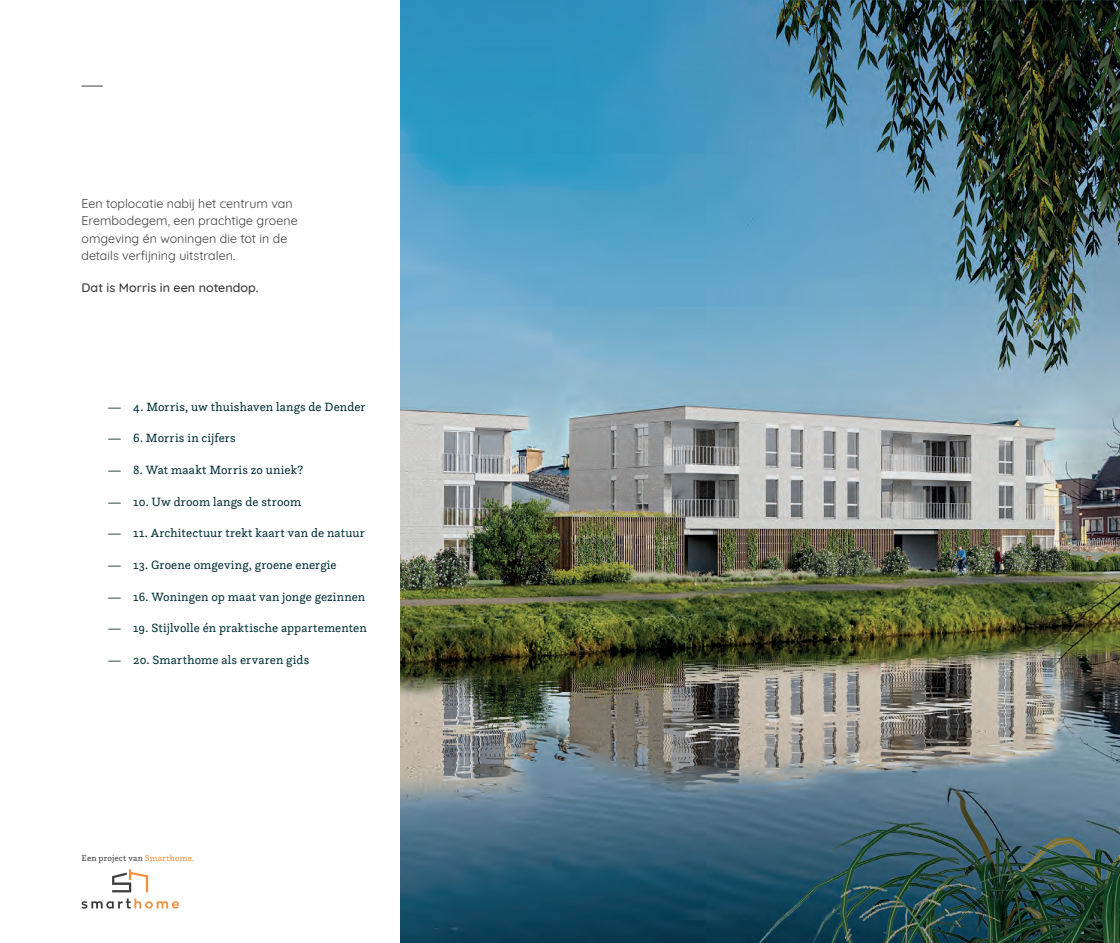
<style>
.page{position:relative;width:1120px;height:943px;background:#fff}
.page>*{position:absolute;margin:0;border:0;box-sizing:border-box;transform-origin:0 0}
.Broodtekst{font:12.5px "Questa Slab";letter-spacing:.01em;color:#013035}
.Broodtekst-2{font:12.5px/17.5px "Quicksand";letter-spacing:.005em;color:#3e3e3f}
.Broodtekst-3{font:500 12.5px "Quicksand";letter-spacing:.005em;color:#3e3e3f}
.Broodtekst-4{font:8.75px "Questa Slab";letter-spacing:.02em;color:#3e3e3f}
.s1{color:#f68d38}
</style>
<div class="page">
<img style="left:400px;top:0;width:720px;height:943px">
<svg style="left:81px;top:86px;width:22px;height:1px"></svg>
<svg style="left:112px;top:869px;width:36px;height:23px"></svg>
<svg style="left:81px;top:898px;width:98px;height:10px"></svg>
<p class="Broodtekst-2" style="left:81px;top:193px;width:218px">Een toplocatie nabij het centrum van Erembodegem, een prachtige groene omgeving én woningen die tot in de details verfijning uitstralen.</p>
<p class="Broodtekst-3" style="left:81px;top:277px;width:179px">Dat is Morris in een notendop.</p>
<p class="Broodtekst" style="left:107px;top:398px;width:260px">— 4. Morris, uw thuishaven langs de Dender</p>
<p class="Broodtekst" style="left:107px;top:430px;width:130px">— 6. Morris in cijfers</p>
<p class="Broodtekst" style="left:107px;top:462px;width:197px">— 8. Wat maakt Morris zo uniek?</p>
<p class="Broodtekst" style="left:107px;top:493px;width:195px">— 10. Uw droom langs de stroom</p>
<p class="Broodtekst" style="left:107px;top:525px;width:259px">— 11. Architectuur trekt kaart van de natuur</p>
<p class="Broodtekst" style="left:107px;top:557px;width:231px">— 13. Groene omgeving, groene energie</p>
<p class="Broodtekst" style="left:107px;top:588px;width:259px">— 16. Woningen op maat van jonge gezinnen</p>
<p class="Broodtekst" style="left:107px;top:620px;width:261px">— 19. Stijlvolle én praktische appartementen</p>
<p class="Broodtekst" style="left:107px;top:652px;width:203px">— 20. Smarthome als ervaren gids</p>
<p class="Broodtekst-4" style="left:81px;top:853px;width:114px">Een project van <span class="s1">Smarthome.</span></p>
</div>
